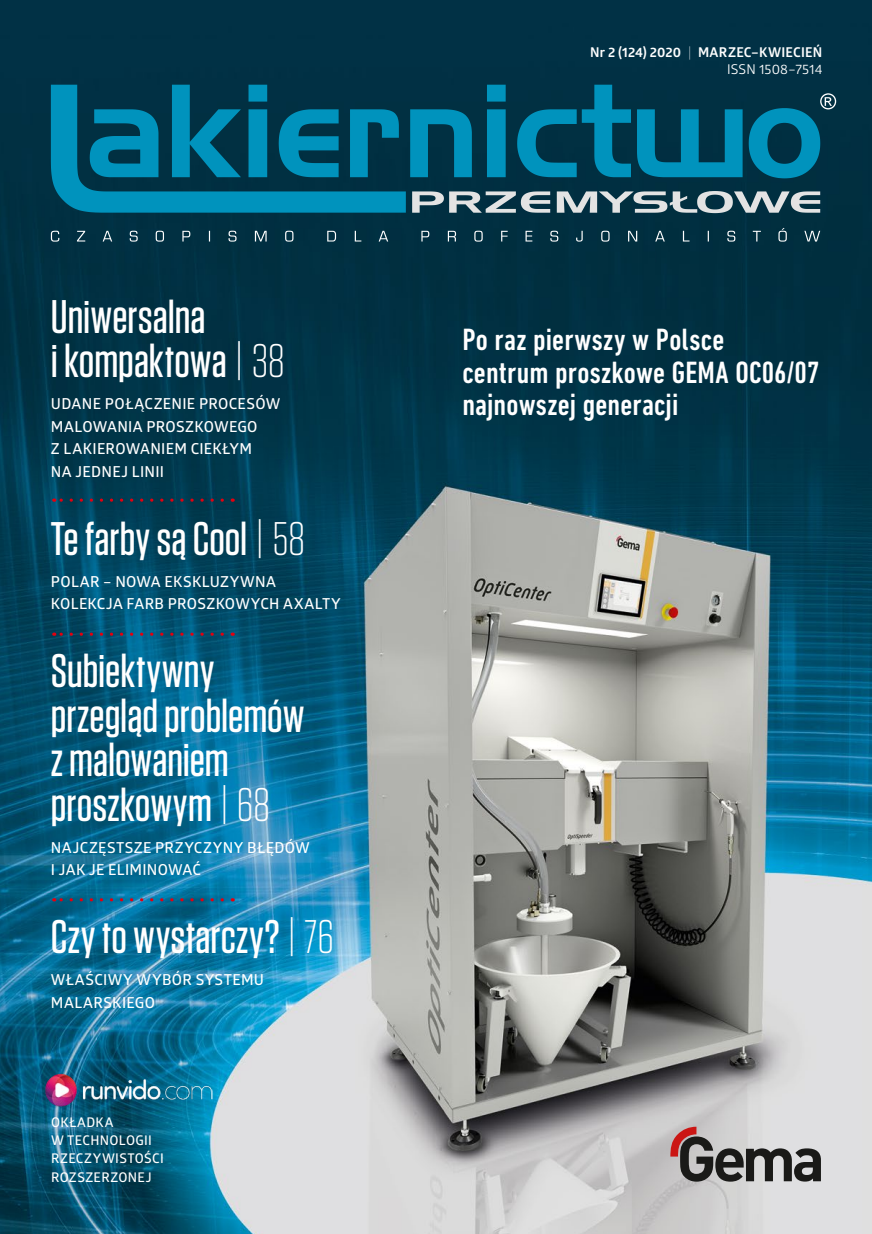
<style>
.page{position:relative;width:872px;height:1234px;background:#fff}
.page>*{position:absolute;margin:0;border:0;box-sizing:border-box;transform-origin:0 0}
.t1{font:500 46.95px/44.4px "Tungsten";color:#fff}
.t2{font:500 condensed 31.35px/32.7px "DIN Next LT Pro";letter-spacing:.005em;color:#fff}
.t3{font:600 15.15px/22.5px "Glober";letter-spacing:.02em;color:#fff}
.t4{font:700 13.5px/16.5px "Glober";letter-spacing:.015em;color:#fff;text-align:right}
.t5{font:600 13.35px/18.5px "Glober";letter-spacing:.025em;color:#fff}
.s1{font-weight:300}
.s2{font-weight:400}
</style>
<div class="page">
<img style="left:0;top:0;width:872px;height:1233px">
<svg style="left:670px;top:1126px;width:151px;height:55px;background:#928b8b"></svg>
<svg style="left:51px;top:85px;width:769px;height:127px;background:#005a77"></svg>
<svg style="left:412px;top:191px;width:408px;height:22px;background:#6d858e"></svg>
<svg style="left:820px;top:93px;width:16px;height:16px"></svg>
<svg style="left:327px;top:231px;width:61px;height:10px"></svg>
<svg style="left:421px;top:228px;width:399px;height:13px;background:#164150"></svg>
<svg style="left:51px;top:231px;width:242px;height:10px;background:#1e4858"></svg>
<svg style="left:54px;top:898px;width:168px;height:3px"></svg>
<svg style="left:54px;top:632px;width:168px;height:3px"></svg>
<svg style="left:54px;top:498px;width:168px;height:3px"></svg>
<img style="left:45px;top:1072px;width:168px;height:35px">
<h1 class="t1" style="left:51px;top:294px;width:235px">Uniwersalna<br>i kompaktowa <span class="s1">| 38</span></h1>
<p class="t3" style="left:51px;top:392px;width:231px">UDANE POŁĄCZENIE PROCESÓW<br>MALOWANIA PROSZKOWEGO<br>Z LAKIEROWANIEM CIEKŁYM<br>NA JEDNEJ LINII</p>
<h1 class="t1" style="left:51px;top:516px;width:256px">Te farby są Cool <span class="s1">| 58</span></h1>
<p class="t3" style="left:51px;top:569px;width:291px">POLAR – NOWA EKSKLUZYWNA<br>KOLEKCJA FARB PROSZKOWYCH AXALTY</p>
<h1 class="t1" style="left:51px;top:649px;width:255px">Subiektywny przegląd problemów z malowaniem proszkowym <span class="s1">| 68</span></h1>
<p class="t3" style="left:51px;top:835px;width:260px">NAJCZĘSTSZE PRZYCZYNY BŁĘDÓW<br>I JAK JE ELIMINOWAĆ</p>
<h1 class="t1" style="left:51px;top:914px;width:285px">Czy to wystarczy? <span class="s1">| 76</span></h1>
<p class="t3" style="left:51px;top:967px;width:215px">WŁAŚCIWY WYBÓR SYSTEMU<br>MALARSKIEGO</p>
<p class="t5" style="left:51px;top:1111px;width:114px">OKŁADKA<br>W TECHNOLOGII<br>RZECZYWISTOŚCI<br>ROZSZERZONEJ</p>
<p class="t4" style="left:590px;top:44px;width:234px">Nr 2 (124) 2020 <span class="s1">|</span> MARZEC–KWIECIEŃ<br><span class="s2">ISSN 1508–7514</span></p>
<h2 class="t2" style="left:462px;top:323px;width:359px">Po raz pierwszy w Polsce<br>centrum proszkowe GEMA OC06/07 najnowszej generacji</h2>
</div>
